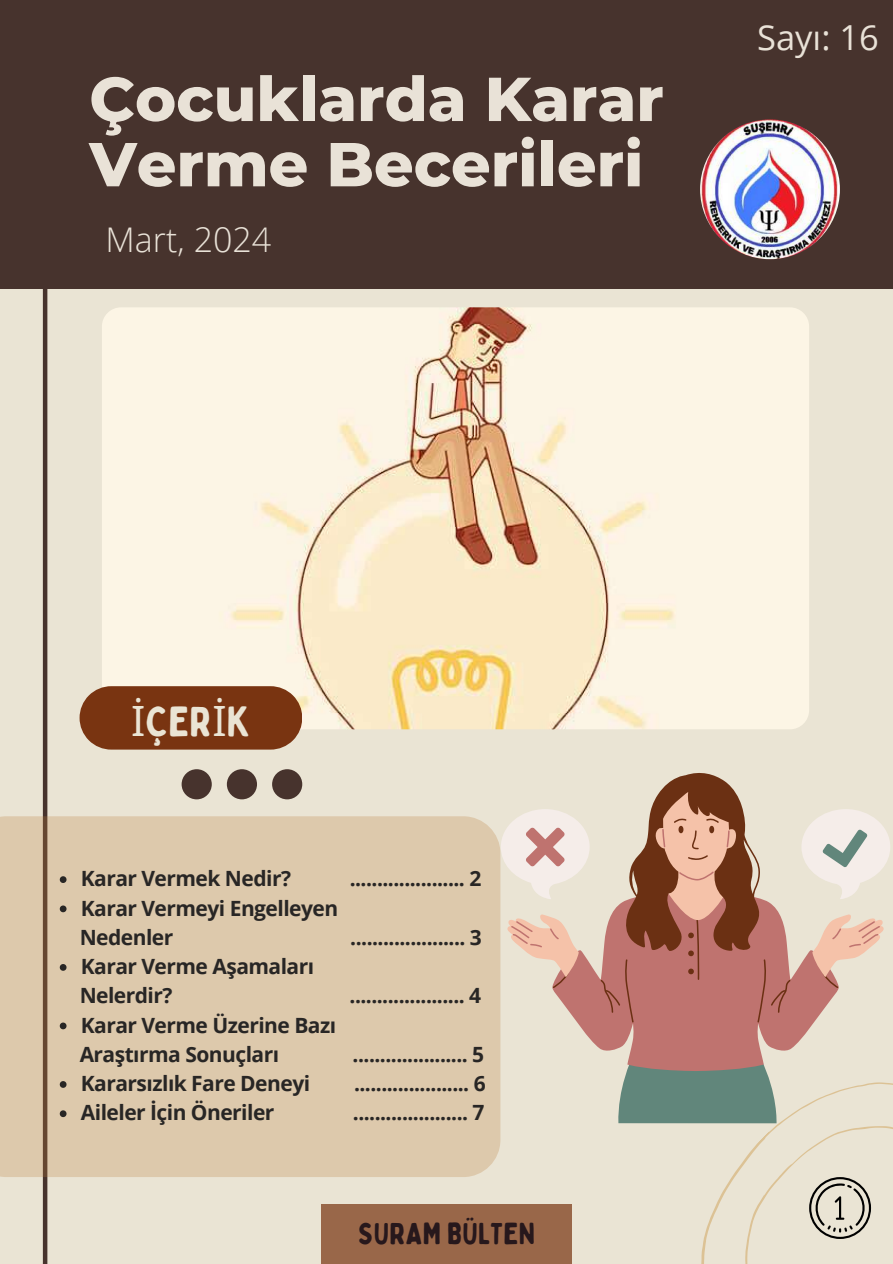
<style>
.page{position:relative;width:893px;height:1264px;background:#fff}
.page>*{position:absolute;margin:0;border:0;box-sizing:border-box;transform-origin:0 0}
.t1{font:800 61.8px/65.2px "Montserrat";color:#e9e2d7}
.t2{font:42px "Bobby Jones Soft";color:#eae4d4}
.t3{font:34.5px "Open Sans";color:#e9e2d7}
.t4{font:300 34.05px "Open Sans";color:#e9e2d7}
.t5{font:30.3px "Bobby Jones Soft";color:#27181c}
.t6{font:700 21px/29.2px "Open Sans";letter-spacing:-.025em;color:#282625}
.s1{font-family:"Noto Sans"}
</style>
<div class="page">
<div style="left:0;top:0;width:892px;height:1263px;background:#eae4d4"></div>
<svg style="left:182px;top:769px;width:120px;height:30px"></svg>
<hr style="left:43px;top:274px;width:4px;height:989px;background:#47332d">
<div style="left:0;top:0;width:892px;height:289px;background:#47332d"></div>
<img style="left:102px;top:307px;width:707px;height:422px;border-radius:19px">
<svg style="left:80px;top:686px;width:222px;height:63px;background:#803e1c"></svg>
<svg style="left:618px;top:1071px;width:11px;height:52px"></svg>
<svg style="left:552px;top:950px;width:287px;height:121px;fill:#bf736f"></svg>
<svg style="left:507px;top:914px;width:71px;height:74px"></svg>
<svg style="left:812px;top:914px;width:71px;height:74px"></svg>
<svg style="left:501px;top:809px;width:88px;height:90px"></svg>
<svg style="left:801px;top:809px;width:89px;height:90px"></svg>
<svg style="left:600px;top:773px;width:190px;height:249px"></svg>
<div style="left:0;top:816px;width:500px;height:361px;background:#ddc9ac"></div>
<svg style="left:629px;top:1018px;width:263px;height:245px"></svg>
<img style="left:700px;top:119px;width:139px;height:140px;border-radius:50%">
<div style="left:321px;top:1203px;width:251px;height:60px;background:#996749"></div>
<svg style="left:60px;top:876px;width:6px;height:7px"></svg>
<svg style="left:60px;top:905px;width:6px;height:7px"></svg>
<svg style="left:60px;top:964px;width:6px;height:6px"></svg>
<svg style="left:60px;top:1022px;width:6px;height:7px"></svg>
<svg style="left:60px;top:1081px;width:6px;height:6px"></svg>
<svg style="left:60px;top:1110px;width:6px;height:7px"></svg>
<h1 class="t1" style="left:89px;top:66px;width:576px">Çocuklarda Karar<br>Verme Becerileri</h1>
<h3 class="t4" style="left:106px;top:215px;width:167px">Mart, 2024</h3>
<h3 class="t3" style="left:757px;top:14px;width:123px">Sayı: 16</h3>
<h2 class="t2" style="left:131px;top:695px;width:121px"><span class="s1">İ</span>ÇER<span class="s1">İ</span>K</h2>
<p class="t6" style="left:81px;top:863px;width:212px">Karar Vermek Nedir?</p>
<p class="t6" style="left:350px;top:863px;width:133px">..................... 2</p>
<p class="t6" style="left:80px;top:892px;width:260px">Karar Vermeyi Engelleyen<br>Nedenler</p>
<p class="t6" style="left:350px;top:922px;width:133px">..................... 3</p>
<p class="t6" style="left:80px;top:951px;width:236px">Karar Verme Aşamaları<br>Nelerdir?</p>
<p class="t6" style="left:80px;top:1009px;width:258px">Karar Verme Üzerine Bazı<br>Araştırma Sonuçları</p>
<p class="t6" style="left:349px;top:980px;width:133px">..................... 4</p>
<p class="t6" style="left:352px;top:1039px;width:133px">..................... 5</p>
<p class="t6" style="left:81px;top:1068px;width:231px">Kararsızlık Fare Deneyi</p>
<p class="t6" style="left:354px;top:1068px;width:133px">..................... 6</p>
<p class="t6" style="left:81px;top:1097px;width:195px">Aileler İçin Öneriler</p>
<p class="t6" style="left:353px;top:1097px;width:133px">..................... 7</p>
<h3 class="t5" style="left:358px;top:1214px;width:178px">SURAM BÜLTEN</h3>
</div>
